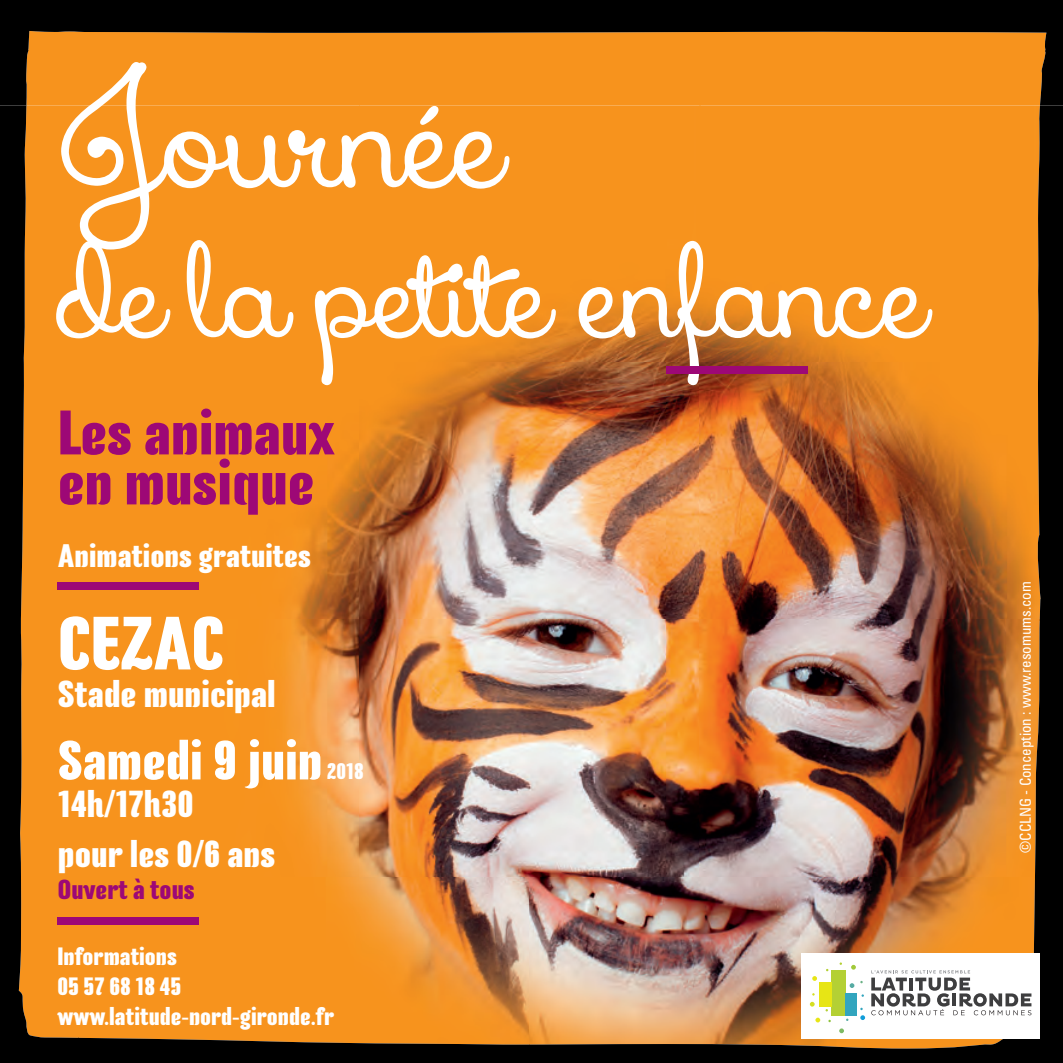
<style>
.page{position:relative;width:1063px;height:1063px;background:#fff}
.page>*{position:absolute;margin:0;border:0;box-sizing:border-box;transform-origin:0 0}
.t1{font:125px "Xiomara";color:#fff}
.t2{font:112.5px "Xiomara";color:#fff}
.t3{font:800 75px "Kurry Pro";color:#fff}
.t4{font:800 62.5px/50px "Kurry Pro";color:#9d0876}
.t5{font:800 55px "Kurry Pro";color:#fff}
.t6{font:800 37.5px/50px "Kurry Pro";color:#fff}
.t7{font:800 32.5px "Kurry Pro";color:#fff}
.t8{font:800 27.5px "Kurry Pro";color:#9d0876}
.t9{font:800 25px/30px "Kurry Pro";color:#fff}
.t10{font:800 22.5px "Kurry Pro";color:#fff}
.t11{font:condensed 15px "Univers";color:#fff}
</style>
<div class="page">
<div style="left:29px;top:52px;width:1010px;height:54px;background:#f7931d"></div>
<img style="left:79px;top:106px;width:936px;height:256px">
<img style="left:79px;top:362px;width:936px;height:515px">
<img style="left:79px;top:877px;width:450px;height:158px">
<img style="left:529px;top:877px;width:486px;height:158px">
<img style="left:0;top:0;width:1063px;height:52px">
<img style="left:0;top:50px;width:29px;height:56px">
<img style="left:1039px;top:50px;width:24px;height:56px">
<img style="left:0;top:106px;width:79px;height:957px">
<img style="left:1015px;top:106px;width:48px;height:957px">
<img style="left:78px;top:1035px;width:938px;height:28px">
<div style="left:666px;top:367px;width:141px;height:7px;background:#9d0876"></div>
<div style="left:57px;top:918px;width:142px;height:7px;background:#9d0876"></div>
<div style="left:57px;top:582px;width:142px;height:7px;background:#9d0876"></div>
<div style="left:801px;top:953px;width:239px;height:86px;background:#fff"></div>
<div style="left:831px;top:970px;width:15px;height:45px;background:#b4d034"></div>
<div style="left:819px;top:982px;width:12px;height:24px;background:#e7e515"></div>
<div style="left:846px;top:993px;width:11px;height:22px;background:#32a5be"></div>
<svg style="left:812px;top:976px;width:5px;height:5px"></svg>
<svg style="left:850px;top:983px;width:4px;height:5px"></svg>
<svg style="left:851px;top:965px;width:5px;height:5px"></svg>
<svg style="left:810px;top:1002px;width:5px;height:5px"></svg>
<svg style="left:815px;top:1018px;width:5px;height:4px"></svg>
<svg style="left:839px;top:1028px;width:5px;height:5px"></svg>
<svg style="left:860px;top:1008px;width:5px;height:12px"></svg>
<svg style="left:871px;top:970px;width:160px;height:45px"></svg>
<h1 class="t1" style="left:57px;top:71px;width:449px">Journée</h1>
<h2 class="t2" style="left:57px;top:233px;width:873px">de la petite enfance</h2>
<h3 class="t4" style="left:58px;top:413px;width:279px">Les animaux en musique</h3>
<h3 class="t7" style="left:58px;top:544px;width:255px">Animations gratuites</h3>
<h3 class="t3" style="left:58px;top:617px;width:168px">CEZAC</h3>
<h3 class="t6" style="left:58px;top:672px;width:219px">Stade municipal</h3>
<h3 class="t5" style="left:58px;top:741px;width:266px">Samedi 9 juin</h3>
<p class="t10" style="left:327px;top:764px;width:38px">2018</p>
<h3 class="t6" style="left:58px;top:782px;width:219px">14h/17h30<br>pour les 0/6 ans</h3>
<p class="t8" style="left:58px;top:880px;width:138px">Ouvert à tous</p>
<p class="t9" style="left:57px;top:943px;width:278px">Informations<br>05 57 68 18 45 www.latitude-nord-gironde.fr</p>
<p class="t11" style="left:1020px;top:853px;width:273px;rotate:-90deg">©CCLNG - Conception : www.resomums.com</p>
</div>
